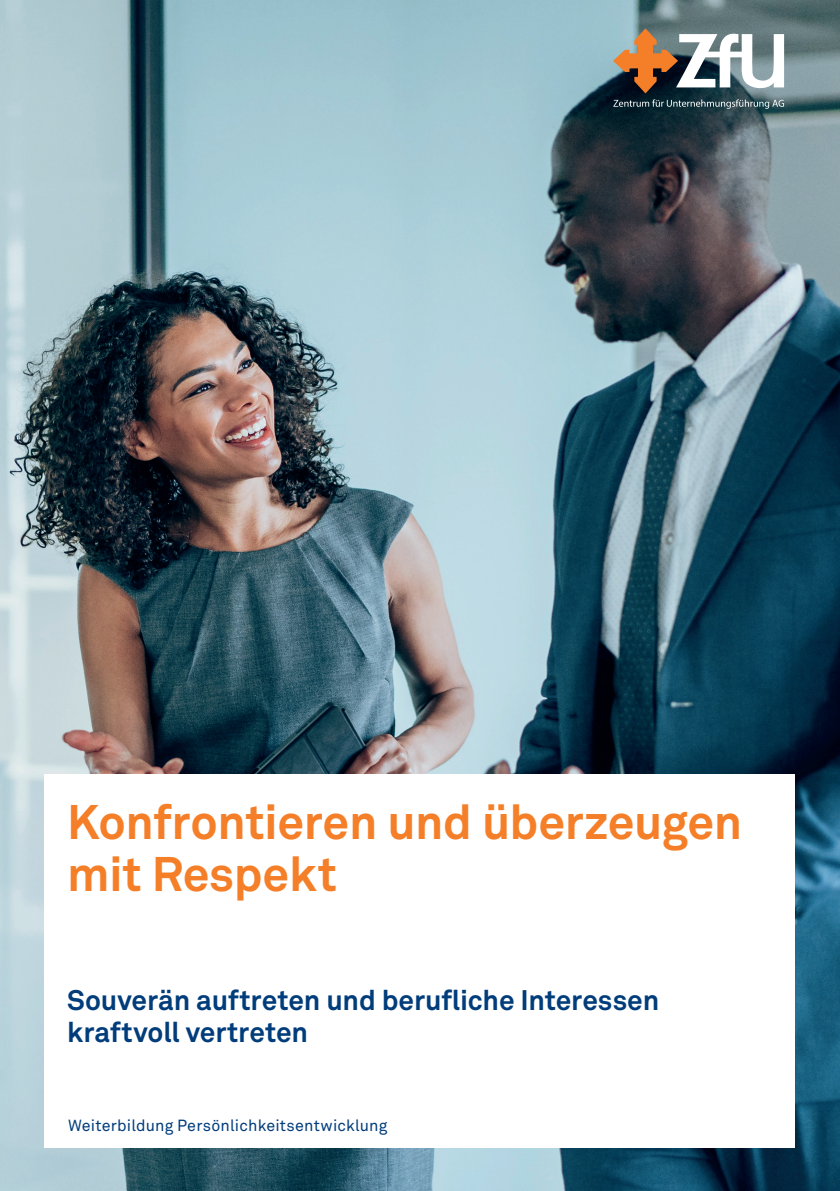
<style>
.page{position:relative;width:840px;height:1191px;background:#fff}
.page>*{position:absolute;margin:0;border:0;box-sizing:border-box;transform-origin:0 0}
.t1{font:700 48px/52px "Akkurat Office";letter-spacing:-.01em;color:#f47f28}
.t2{font:700 28px/32px "Akkurat Office";letter-spacing:-.005em;color:#013c7b}
.t3{font:16px "Akkurat Office";letter-spacing:.01em;color:#013c7b}
</style>
<div class="page">
<img style="left:0;top:0;width:839px;height:1191px">
<svg style="left:612px;top:28px;width:171px;height:65px"></svg>
<svg style="left:613px;top:99px;width:170px;height:10px;background:#435a61"></svg>
<div style="left:44px;top:774px;width:750px;height:373px;background:#fff"></div>
<h1 class="t1" style="left:67px;top:796px;width:676px">Konfrontieren und überzeugen mit Respekt</h1>
<p class="t2" style="left:67px;top:984px;width:593px">Souverän auftreten und berufliche Interessen kraftvoll vertreten</p>
<p class="t3" style="left:68px;top:1116px;width:321px">Weiterbildung Persönlichkeitsentwicklung</p>
</div>
